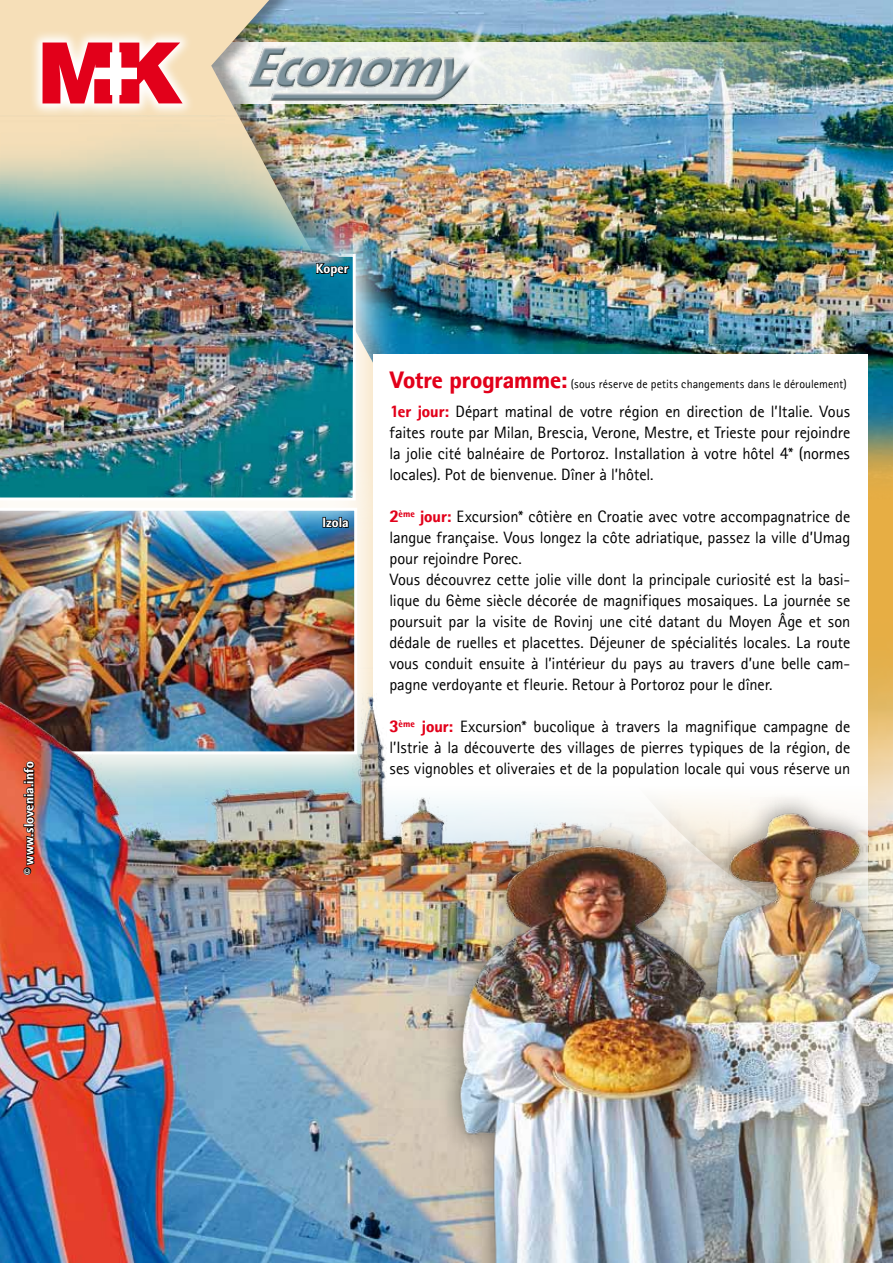
<style>
.page{position:relative;width:893px;height:1263px;background:#fff}
.page>*{position:absolute;margin:0;border:0;box-sizing:border-box;transform-origin:0 0}
.t1{font:16.5px/21px "Rotis II Sans Pro";letter-spacing:-.005em;color:#000;text-align:justify}
.t2{font:800 13.5px "Rotis II Sans Pro";letter-spacing:.005em;color:#fff}
.t3{font:12px "Rotis II Sans Pro";letter-spacing:.01em;color:#000}
.s1{font-weight:800;font-size:24px;color:#e2001a}
.s2{font-weight:800;color:#e2001a}
</style>
<div class="page">
<img style="left:0;top:0;width:893px;height:567px">
<img style="left:0;top:800px;width:359px;height:463px">
<img style="left:359px;top:567px;width:534px;height:696px">
<img style="left:0;top:547px;width:373px;height:253px">
<img style="left:0;top:547px;width:357px;height:207px">
<img style="left:0;top:207px;width:402px;height:340px">
<svg style="left:0;top:254px;width:356px;height:246px"></svg>
<img style="left:0;top:115px;width:353px;height:380px">
<div style="left:373px;top:354px;width:494px;height:565px;background:#fff"></div>
<svg style="left:29px;top:29px;width:167px;height:88px;background:#f7e3c8"></svg>
<svg style="left:43px;top:43px;width:140px;height:60px"></svg>
<svg style="left:315px;top:262px;width:35px;height:15px"></svg>
<div style="left:322px;top:517px;width:4px;height:11px;border:2px solid #000"></div>
<svg style="left:325px;top:517px;width:24px;height:12px"></svg>
<div style="left:437px;top:766px;width:456px;height:497px;background:#000;opacity:.35"></div>
<svg style="left:22px;top:760px;width:14px;height:116px;background:#772e1e"></svg>
<img style="left:242px;top:44px;width:174px;height:61px">
<img style="left:416px;top:0;width:115px;height:116px">
<p class="t2" style="left:21px;top:874px;width:114px;rotate:-90deg">© www.slovenia.info</p>
<p class="t2" style="left:316px;top:261px;width:34px">Koper</p>
<p class="t2" style="left:322px;top:515px;width:28px">Izola</p>
<p class="t3" style="left:389px;top:377px;width:459px"><span class="s1">Votre programme:</span> (sous réserve de petits changements dans le déroulement)</p>
<p class="t1" style="left:389px;top:401px;width:462px"><span class="s2">1er jour:</span> Départ matinal de votre région en direction de l’Italie. Vous faites route par Milan, Brescia, Verone, Mestre, et Trieste pour rejoindre la jolie cité balnéaire de Portoroz. Installation à votre hôtel 4* (normes locales). Pot de bienvenue. Dîner à l’hôtel.</p>
<p class="t1" style="left:389px;top:506px;width:462px;text-align:left"><span class="s2">2</span><sup>ème</sup> <span class="s2">jour:</span> Excursion* côtière en Croatie avec votre accompagnatrice de langue française. Vous longez la côte adriatique, passez la ville d’Umag pour rejoindre Porec.<br>Vous découvrez cette jolie ville dont la principale curiosité est la basi&shy;lique du 6ème siècle décorée de magnifiques mosaiques. La journée se poursuit par la visite de Rovinj une cité datant du Moyen Âge et son dédale de ruelles et placettes. Déjeuner de spécialités locales. La route vous conduit ensuite à l’intérieur du pays au travers d’une belle cam&shy;pagne verdoyante et fleurie. Retour à Portoroz pour le dîner.</p>
<p class="t1" style="left:389px;top:716px;width:462px"><span class="s2">3</span><sup>ème</sup> <span class="s2">jour:</span> Excursion* bucolique à travers la magnifique campagne de l’Istrie à la découverte des villages de pierres typiques de la région, de ses vignobles et oliveraies et de la population locale qui vous réserve un</p>
</div>
